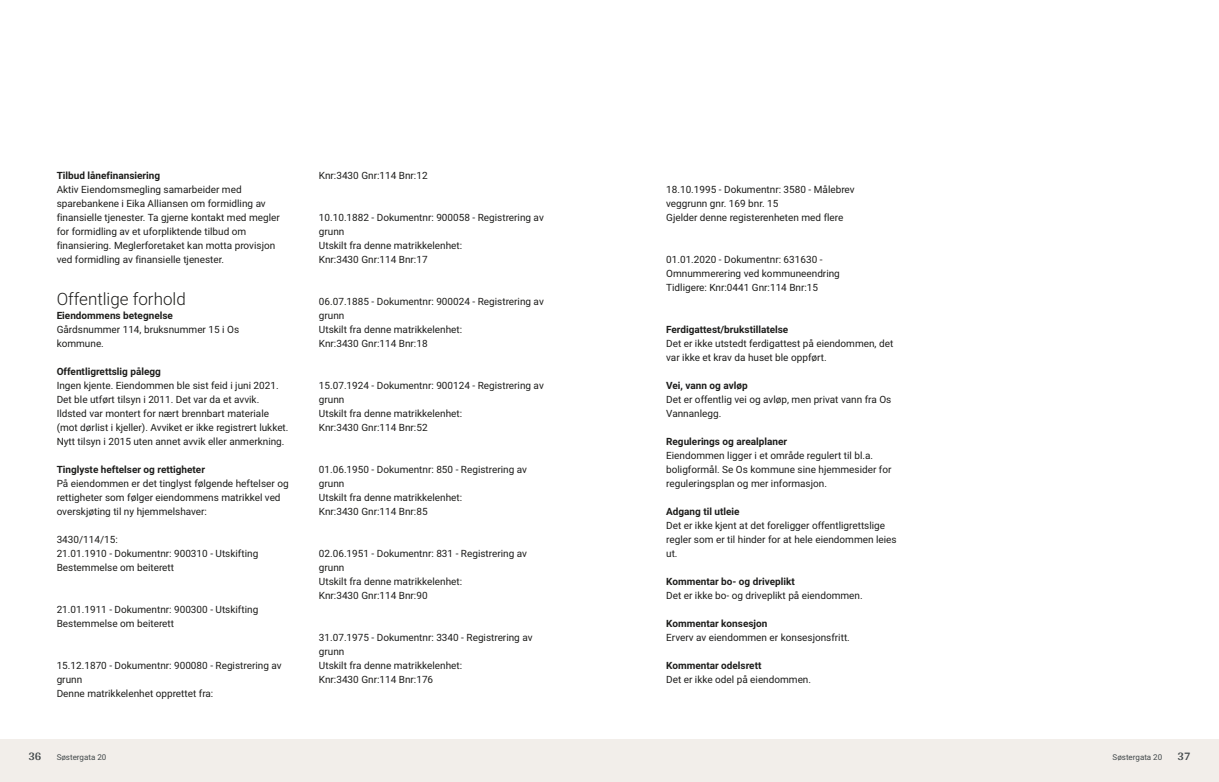
<style>
.page{position:relative;width:1219px;height:782px;background:#fff}
.page>*{position:absolute;margin:0;border:0;box-sizing:border-box;transform-origin:0 0}
.t1{font:300 17px "Roboto Vitec";color:#1d1d1b}
.t2{font:700 12px "Arya";color:#414749}
.t3{font:10px/14px "Roboto Vitec";color:#1d1d1b}
.t4{font:700 10px "Roboto Vitec";color:#1d1d1b}
.t5{font:8px "Roboto Vitec";color:#414749}
</style>
<div class="page">
<div style="left:0;top:739px;width:612px;height:42px;background:#f2eeea"></div>
<div style="left:607px;top:739px;width:612px;height:42px;background:#f2eeea"></div>
<p class="t4" style="left:57px;top:168px;width:105px">Tilbud lånefinansiering</p>
<p class="t3" style="left:57px;top:181px;width:225px">Aktiv Eiendomsmegling samarbeider med sparebankene i Eika Alliansen om formidling av finansielle tjenester. Ta gjerne kontakt med megler for formidling av et uforpliktende tilbud om finansiering. Meglerforetaket kan motta provisjon ved formidling av finansielle tjenester.</p>
<h1 class="t1" style="left:57px;top:286px;width:131px">Offentlige forhold</h1>
<p class="t4" style="left:57px;top:308px;width:118px">Eiendommens betegnelse</p>
<p class="t3" style="left:57px;top:321px;width:184px">Gårdsnummer 114, bruksnummer 15 i Os kommune.</p>
<p class="t4" style="left:57px;top:364px;width:106px">Offentligrettslig pålegg</p>
<p class="t3" style="left:57px;top:377px;width:233px">Ingen kjente. Eiendommen ble sist feid i juni 2021.<br>Det ble utført tilsyn i 2011. Det var da et avvik.<br>Ildsted var montert for nært brennbart materiale (mot dørlist i kjeller). Avviket er ikke registrert lukket.<br>Nytt tilsyn i 2015 uten annet avvik eller anmerkning.</p>
<p class="t4" style="left:57px;top:462px;width:150px">Tinglyste heftelser og rettigheter</p>
<p class="t3" style="left:57px;top:475px;width:233px">På eiendommen er det tinglyst følgende heftelser og rettigheter som følger eiendommens matrikkel ved overskjøting til ny hjemmelshaver:</p>
<p class="t3" style="left:57px;top:531px;width:203px">3430/114/15:<br>21.01.1910 ‑ Dokumentnr: 900310 ‑ Utskifting<br>Bestemmelse om beiterett</p>
<p class="t3" style="left:57px;top:601px;width:203px">21.01.1911 ‑ Dokumentnr: 900300 ‑ Utskifting<br>Bestemmelse om beiterett</p>
<p class="t3" style="left:57px;top:657px;width:226px">15.12.1870 ‑ Dokumentnr: 900080 ‑ Registrering av grunn<br>Denne matrikkelenhet opprettet fra:</p>
<p class="t2" style="left:28px;top:749px;width:15px">36</p>
<p class="t5" style="left:57px;top:751px;width:51px">Søstergata 20</p>
<p class="t3" style="left:319px;top:167px;width:110px">Knr:3430 Gnr:114 Bnr:12</p>
<p class="t3" style="left:319px;top:209px;width:226px">10.10.1882 ‑ Dokumentnr: 900058 ‑ Registrering av grunn<br>Utskilt fra denne matrikkelenhet:<br>Knr:3430 Gnr:114 Bnr:17</p>
<p class="t3" style="left:319px;top:293px;width:226px">06.07.1885 ‑ Dokumentnr: 900024 ‑ Registrering av grunn<br>Utskilt fra denne matrikkelenhet:<br>Knr:3430 Gnr:114 Bnr:18</p>
<p class="t3" style="left:319px;top:377px;width:226px">15.07.1924 ‑ Dokumentnr: 900124 ‑ Registrering av grunn<br>Utskilt fra denne matrikkelenhet:<br>Knr:3430 Gnr:114 Bnr:52</p>
<p class="t3" style="left:319px;top:461px;width:210px">01.06.1950 ‑ Dokumentnr: 850 ‑ Registrering av grunn<br>Utskilt fra denne matrikkelenhet:<br>Knr:3430 Gnr:114 Bnr:85</p>
<p class="t3" style="left:319px;top:545px;width:210px">02.06.1951 ‑ Dokumentnr: 831 ‑ Registrering av grunn<br>Utskilt fra denne matrikkelenhet:<br>Knr:3430 Gnr:114 Bnr:90</p>
<p class="t3" style="left:319px;top:629px;width:215px">31.07.1975 ‑ Dokumentnr: 3340 ‑ Registrering av grunn<br>Utskilt fra denne matrikkelenhet:<br>Knr:3430 Gnr:114 Bnr:176</p>
<p class="t3" style="left:666px;top:181px;width:190px">18.10.1995 ‑ Dokumentnr: 3580 ‑ Målebrev veggrunn gnr. 169 bnr. 15<br>Gjelder denne registerenheten med flere</p>
<p class="t3" style="left:666px;top:251px;width:175px">01.01.2020 ‑ Dokumentnr: 631630 ‑<br>Omnummerering ved kommuneendring<br>Tidligere: Knr:0441 Gnr:114 Bnr:15</p>
<p class="t4" style="left:666px;top:322px;width:124px">Ferdigattest/brukstillatelse</p>
<p class="t3" style="left:666px;top:335px;width:229px">Det er ikke utstedt ferdigattest på eiendommen, det var ikke et krav da huset ble oppført.</p>
<p class="t4" style="left:666px;top:378px;width:83px">Vei, vann og avløp</p>
<p class="t3" style="left:666px;top:391px;width:227px">Det er offentlig vei og avløp, men privat vann fra Os<br>Vannanlegg.</p>
<p class="t4" style="left:666px;top:434px;width:122px">Regulerings og arealplaner</p>
<p class="t3" style="left:666px;top:447px;width:227px">Eiendommen ligger i et område regulert til bl.a. boligformål. Se Os kommune sine hjemmesider for reguleringsplan og mer informasjon.</p>
<p class="t4" style="left:666px;top:504px;width:75px">Adgang til utleie</p>
<p class="t3" style="left:666px;top:517px;width:232px">Det er ikke kjent at det foreligger offentligrettslige regler som er til hinder for at hele eiendommen leies ut.</p>
<p class="t4" style="left:666px;top:574px;width:130px">Kommentar bo‑ og driveplikt</p>
<p class="t3" style="left:666px;top:587px;width:198px">Det er ikke bo‑ og driveplikt på eiendommen.</p>
<p class="t4" style="left:666px;top:616px;width:103px">Kommentar konsesjon</p>
<p class="t3" style="left:666px;top:629px;width:185px">Erverv av eiendommen er konsesjonsfritt.</p>
<p class="t4" style="left:666px;top:658px;width:97px">Kommentar odelsrett</p>
<p class="t3" style="left:666px;top:671px;width:146px">Det er ikke odel på eiendommen.</p>
<p class="t5" style="left:1113px;top:751px;width:51px">Søstergata 20</p>
<p class="t2" style="left:1177px;top:749px;width:15px">37</p>
</div>
